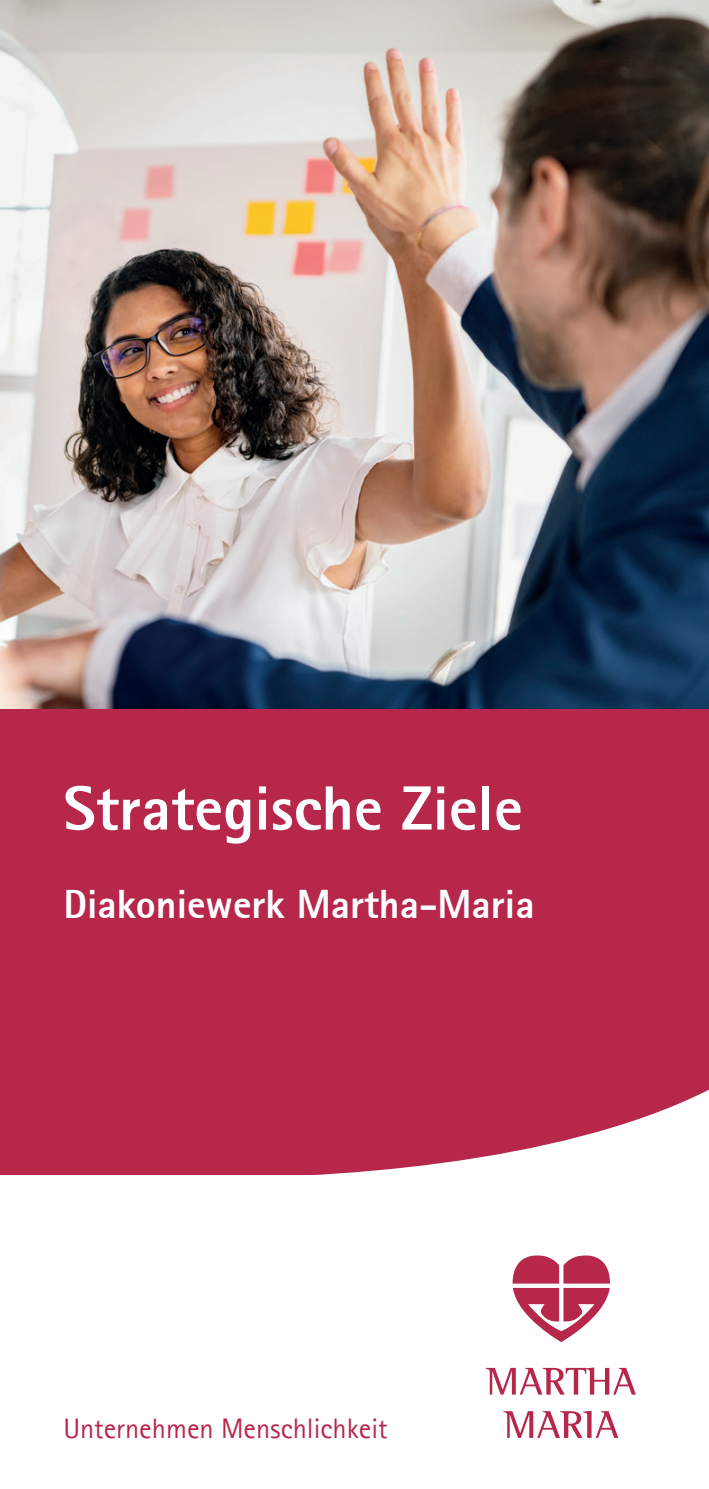
<style>
.page{position:relative;width:709px;height:1489px;background:#fff}
.page>*{position:absolute;margin:0;border:0;box-sizing:border-box;transform-origin:0 0}
.t1{font:800 70px/90px "Agfa Rotis Sans Serif";color:#fff}
.t2{font:800 62.5px "Agfa Rotis Sans Serif";color:#fff}
.t3{font:800 40px "Agfa Rotis Sans Serif";color:#fff}
.t4{font:28.25px "Agfa Rotis Sans Serif";color:#b6274b}
</style>
<div class="page">
<div style="left:0;top:707px;width:709px;height:467px;background:#b6274b"></div>
<img style="left:0;top:0;width:709px;height:708px">
<svg style="left:0;top:1089px;width:709px;height:349px"></svg>
<svg style="left:486px;top:1367px;width:150px;height:27px"></svg>
<svg style="left:503px;top:1410px;width:115px;height:27px"></svg>
<svg style="left:512px;top:1251px;width:98px;height:90px"></svg>
<h1 class="t1" style="left:61px;top:746px;width:516px">Strategische Ziele<br>2024</h1>
<h2 class="t2" style="left:63px;top:768px;width:461px">Strategische Ziele</h2>
<h3 class="t3" style="left:63px;top:879px;width:473px">Diakoniewerk Martha-Maria</h3>
<p class="t4" style="left:63px;top:1411px;width:326px">Unternehmen Menschlichkeit</p>
</div>
